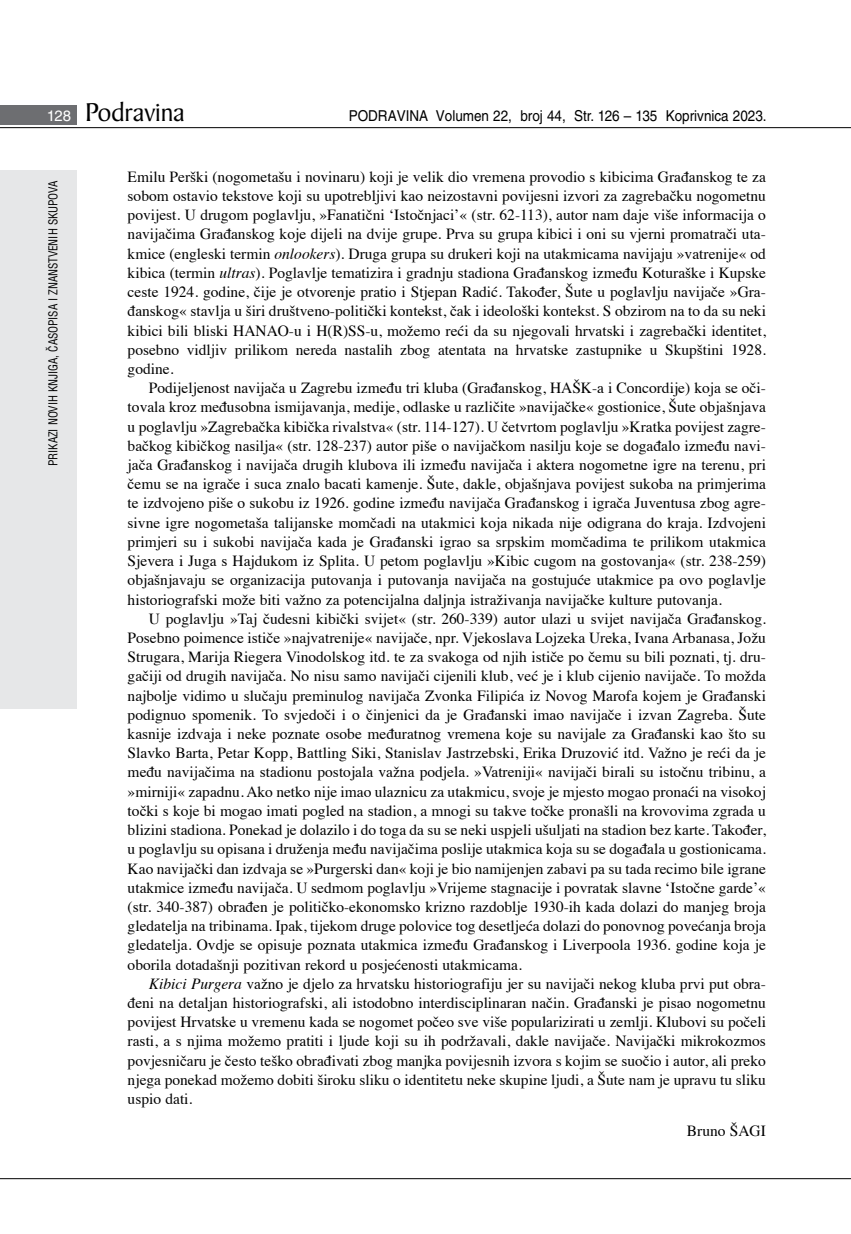
<style>
.page{position:relative;width:851px;height:1234px;background:#fff}
.page>*{position:absolute;margin:0;border:0;box-sizing:border-box;transform-origin:0 0}
.t1{font:27.6px "Baker Signet BT";color:#000}
.t2{font:15.45px/19.2px "Times";color:#000;text-align:justify}
.t3{font:15px "Helvetica LT Skin 29";color:#000;scale:.9 1}
.t4{font:condensed 12px "Helvetica LT Skin 29";letter-spacing:-.005em;color:#000;scale:.95 1}
.s1{font-family:"Helvetica LT Skin 29";font-size:15px;color:#fff}
.s2{font-style:italic}
</style>
<div class="page">
<div style="left:0;top:170px;width:77px;height:538px;background:#e6e7e8"></div>
<div style="left:0;top:105px;width:77px;height:19px;background:#6d6e71"></div>
<hr style="left:0;top:127px;width:850px;height:1px;background:#000">
<hr style="left:0;top:1177px;width:850px;height:1px;background:#000">
<h1 class="t1" style="left:47px;top:95px;width:139px"><span class="s1">128</span> Podravina</h1>
<p class="t3" style="left:348px;top:107px;width:466px">PODRAVINA Volumen 22, broj 44, Str. 126 – 135 Koprivnica 2023.</p>
<p class="t4" style="left:46px;top:466px;width:302px;rotate:-90deg">PRIKAZI NOVIH KNJIGA, ČASOPISA I ZNANSTVENIH SKUPOVA</p>
<p class="t2" style="left:128px;top:166px;width:639px">Emilu Perški (nogometašu i novinaru) koji je velik dio vremena provodio s kibicima Građanskog te za sobom ostavio tekstove koji su upotrebljivi kao neizostavni povijesni izvori za zagrebačku nogometnu povijest. U drugom poglavlju, »Fanatični ‘Istočnjaci’« (str. 62-113), autor nam daje više informacija o navijačima Građanskog koje dijeli na dvije grupe. Prva su grupa kibici i oni su vjerni promatrači uta&shy;kmice (engleski termin <span class="s2">onlookers</span>). Druga grupa su drukeri koji na utakmicama navijaju »vatrenije« od kibica (termin <span class="s2">ultras</span>). Poglavlje tematizira i gradnju stadiona Građanskog između Koturaške i Kupske ceste 1924. godine, čije je otvorenje pratio i Stjepan Radić. Također, Šute u poglavlju navijače »Gra&shy;đanskog« stavlja u širi društveno-politički kontekst, čak i ideološki kontekst. S obzirom na to da su neki kibici bili bliski HANAO-u i H(R)SS-u, možemo reći da su njegovali hrvatski i zagrebački identitet, posebno vidljiv prilikom nereda nastalih zbog atentata na hrvatske zastupnike u Skupštini 1928. godine.</p>
<p class="t2" style="left:128px;top:377px;width:639px;text-indent:21px">Podijeljenost navijača u Zagrebu između tri kluba (Građanskog, HAŠK-a i Concordije) koja se oči&shy;tovala kroz međusobna ismijavanja, medije, odlaske u različite »navijačke« gostionice, Šute objašnjava u poglavlju »Zagrebačka kibička rivalstva« (str. 114-127). U četvrtom poglavlju »Kratka povijest zagre&shy;bačkog kibičkog nasilja« (str. 128-237) autor piše o navijačkom nasilju koje se događalo između navi&shy;jača Građanskog i navijača drugih klubova ili između navijača i aktera nogometne igre na terenu, pri čemu se na igrače i suca znalo bacati kamenje. Šute, dakle, objašnjava povijest sukoba na primjerima te izdvojeno piše o sukobu iz 1926. godine između navijača Građanskog i igrača Juventusa zbog agre&shy;sivne igre nogometaša talijanske momčadi na utakmici koja nikada nije odigrana do kraja. Izdvojeni primjeri su i sukobi navijača kada je Građanski igrao sa srpskim momčadima te prilikom utakmica Sjevera i Juga s Hajdukom iz Splita. U petom poglavlju »Kibic cugom na gostovanja« (str. 238-259) objašnjavaju se organizacija putovanja i putovanja navijača na gostujuće utakmice pa ovo poglavlje historiografski može biti važno za potencijalna daljnja istraživanja navijačke kulture putovanja.</p>
<p class="t2" style="left:128px;top:607px;width:639px;text-indent:21px">U poglavlju »Taj čudesni kibički svijet« (str. 260-339) autor ulazi u svijet navijača Građanskog.<br>Posebno poimence ističe »najvatrenije« navijače, npr. Vjekoslava Lojzeka Ureka, Ivana Arbanasa, Jožu Strugara, Marija Riegera Vinodolskog itd. te za svakoga od njih ističe po čemu su bili poznati, tj. dru&shy;gačiji od drugih navijača. No nisu samo navijači cijenili klub, već je i klub cijenio navijače. To možda najbolje vidimo u slučaju preminulog navijača Zvonka Filipića iz Novog Marofa kojem je Građanski podignuo spomenik. To svjedoči i o činjenici da je Građanski imao navijače i izvan Zagreba. Šute kasnije izdvaja i neke poznate osobe međuratnog vremena koje su navijale za Građanski kao što su Slavko Barta, Petar Kopp, Battling Siki, Stanislav Jastrzebski, Erika Druzović itd. Važno je reći da je među navijačima na stadionu postojala važna podjela. »Vatreniji« navijači birali su istočnu tribinu, a »mirniji« zapadnu. Ako netko nije imao ulaznicu za utakmicu, svoje je mjesto mogao pronaći na visokoj točki s koje bi mogao imati pogled na stadion, a mnogi su takve točke pronašli na krovovima zgrada u blizini stadiona. Ponekad je dolazilo i do toga da su se neki uspjeli ušuljati na stadion bez karte. Također, u poglavlju su opisana i druženja među navijačima poslije utakmica koja su se događala u gostionicama.<br>Kao navijački dan izdvaja se »Purgerski dan« koji je bio namijenjen zabavi pa su tada recimo bile igrane utakmice između navijača. U sedmom poglavlju »Vrijeme stagnacije i povratak slavne ‘Istočne garde’« (str. 340-387) obrađen je političko-ekonomsko krizno razdoblje 1930-ih kada dolazi do manjeg broja gledatelja na tribinama. Ipak, tijekom druge polovice tog desetljeća dolazi do ponovnog povećanja broja gledatelja. Ovdje se opisuje poznata utakmica između Građanskog i Liverpoola 1936. godine koja je oborila dotadašnji pozitivan rekord u posjećenosti utakmicama.</p>
<p class="t2" style="left:128px;top:972px;width:639px;text-indent:21px"><span class="s2">Kibici Purgera</span> važno je djelo za hrvatsku historiografiju jer su navijači nekog kluba prvi put obra&shy;đeni na detaljan historiografski, ali istodobno interdisciplinaran način. Građanski je pisao nogometnu povijest Hrvatske u vremenu kada se nogomet počeo sve više popularizirati u zemlji. Klubovi su počeli rasti, a s njima možemo pratiti i ljude koji su ih podržavali, dakle navijače. Navijački mikrokozmos povjesničaru je često teško obrađivati zbog manjka povijesnih izvora s kojim se suočio i autor, ali preko njega ponekad možemo dobiti široku sliku o identitetu neke skupine ljudi, a Šute nam je upravu tu sliku uspio dati.</p>
<p class="t2" style="left:686px;top:1119px;width:80px">Bruno ŠAGI</p>
</div>
